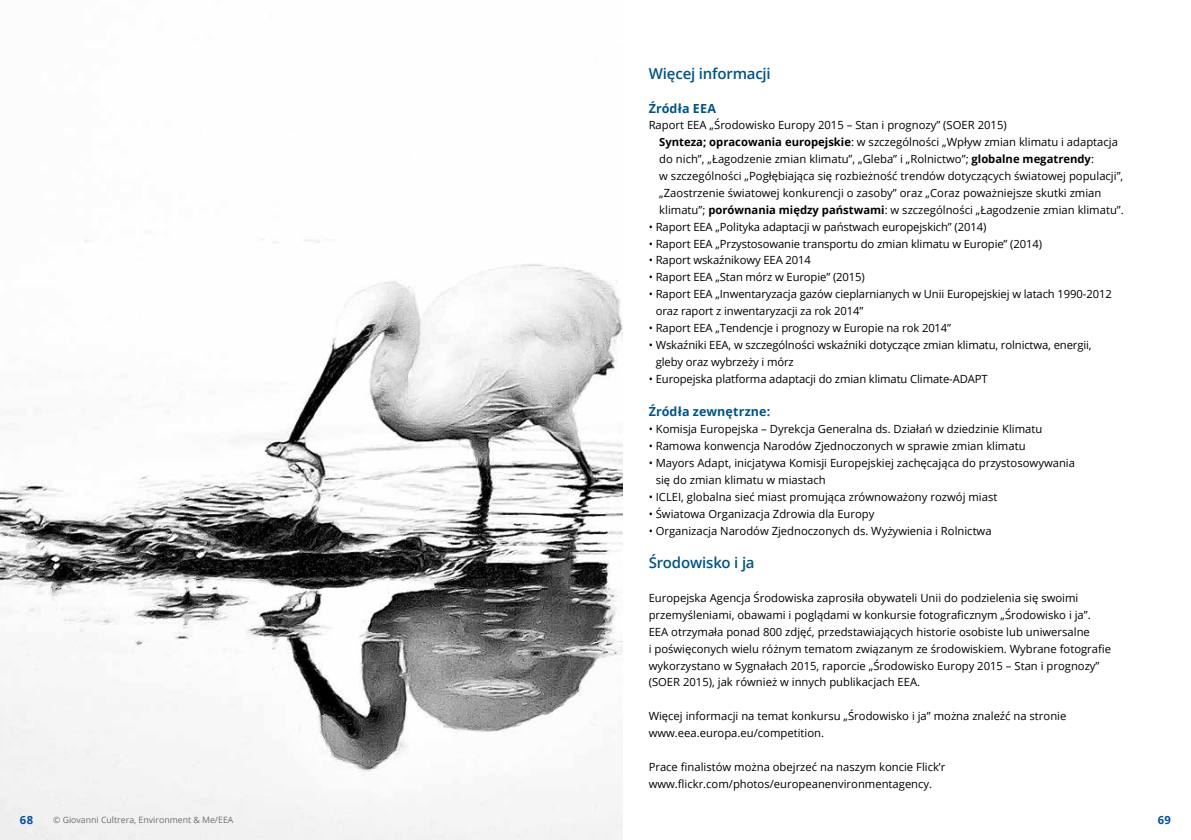
<style>
.page{position:relative;width:1191px;height:840px;background:#fff}
.page>*{position:absolute;margin:0;border:0;box-sizing:border-box;transform-origin:0 0}
.t1{font:600 15px "Open Sans";letter-spacing:-.015em;color:#005484}
.t2{font:700 12.5px "Open Sans";letter-spacing:.01em;color:#005484}
.t3{font:11.25px/16.9px "Open Sans";color:#000}
.t4{font:700 11.25px "Open Sans";color:#034ea2}
.t5{font:8.75px "Open Sans";color:#6d6e71}
.s1{font-weight:700}
</style>
<div class="page">
<img style="left:0;top:239px;width:622px;height:601px">
<h1 class="t1" style="left:648px;top:63px;width:123px">Więcej informacji</h1>
<p class="t2" style="left:648px;top:99px;width:69px">Źródła EEA</p>
<p class="t3" style="left:659px;top:117px;width:466px;text-indent:-11px">Raport EEA „Środowisko Europy 2015 – Stan i prognozy” (SOER 2015)<br><span class="s1">Synteza; opracowania europejskie</span>: w szczególności „Wpływ zmian klimatu i adaptacja do nich”, „Łagodzenie zmian klimatu”, „Gleba” i „Rolnictwo”; <span class="s1">globalne megatrendy</span>:<br>w szczególności „Pogłębiająca się rozbieżność trendów dotyczących światowej populacji”, „Zaostrzenie światowej konkurencji o zasoby” oraz „Coraz poważniejsze skutki zmian klimatu”; <span class="s1">porównania między państwami</span>: w szczególności „Łagodzenie zmian klimatu”.</p>
<p class="t3" style="left:648px;top:218px;width:339px">• Raport EEA „Polityka adaptacji w państwach europejskich” (2014)</p>
<p class="t3" style="left:648px;top:235px;width:395px">• Raport EEA „Przystosowanie transportu do zmian klimatu w Europie” (2014)</p>
<p class="t3" style="left:648px;top:252px;width:164px">• Raport wskaźnikowy EEA 2014</p>
<p class="t3" style="left:648px;top:268px;width:218px">• Raport EEA „Stan mórz w Europie” (2015)</p>
<p class="t3" style="left:656px;top:285px;width:457px;text-indent:-7px">• Raport EEA „Inwentaryzacja gazów cieplarnianych w Unii Europejskiej w latach 1990-2012 oraz raport z inwentaryzacji za rok 2014”</p>
<p class="t3" style="left:648px;top:319px;width:304px">• Raport EEA „Tendencje i prognozy w Europie na rok 2014”</p>
<p class="t3" style="left:656px;top:336px;width:437px;text-indent:-7px">• Wskaźniki EEA, w szczególności wskaźniki dotyczące zmian klimatu, rolnictwa, energii, gleby oraz wybrzeży i mórz</p>
<p class="t3" style="left:648px;top:370px;width:340px">• Europejska platforma adaptacji do zmian klimatu Climate-ADAPT</p>
<p class="t2" style="left:648px;top:403px;width:123px">Źródła zewnętrzne:</p>
<p class="t3" style="left:648px;top:420px;width:395px">• Komisja Europejska – Dyrekcja Generalna ds. Działań w dziedzinie Klimatu</p>
<p class="t3" style="left:648px;top:437px;width:378px">• Ramowa konwencja Narodów Zjednoczonych w sprawie zmian klimatu</p>
<p class="t3" style="left:656px;top:454px;width:421px;text-indent:-7px">• Mayors Adapt, inicjatywa Komisji Europejskiej zachęcająca do przystosowywania się do zmian klimatu w miastach</p>
<p class="t3" style="left:648px;top:488px;width:350px">• ICLEI, globalna sieć miast promująca zrównoważony rozwój miast</p>
<p class="t3" style="left:648px;top:505px;width:227px">• Światowa Organizacja Zdrowia dla Europy</p>
<p class="t3" style="left:648px;top:522px;width:344px">• Organizacja Narodów Zjednoczonych ds. Wyżywienia i Rolnictwa</p>
<h1 class="t1" style="left:648px;top:552px;width:107px">Środowisko i ja</h1>
<p class="t3" style="left:648px;top:589px;width:464px">Europejska Agencja Środowiska zaprosiła obywateli Unii do podzielenia się swoimi przemyśleniami, obawami i poglądami w konkursie fotograficznym „Środowisko i ja”.<br>EEA otrzymała ponad 800 zdjęć, przedstawiających historie osobiste lub uniwersalne<br>i poświęconych wielu różnym tematom związanym ze środowiskiem. Wybrane fotografie wykorzystano w Sygnałach 2015, raporcie „Środowisko Europy 2015 – Stan i prognozy” (SOER 2015), jak również w innych publikacjach EEA.</p>
<p class="t3" style="left:648px;top:707px;width:419px">Więcej informacji na temat konkursu „Środowisko i ja” można znaleźć na stronie www.eea.europa.eu/competition.</p>
<p class="t3" style="left:648px;top:758px;width:298px">Prace finalistów można obejrzeć na naszym koncie Flick’r www.flickr.com/photos/europeanenvironmentagency.</p>
<p class="t4" style="left:20px;top:812px;width:15px">68</p>
<p class="t5" style="left:53px;top:814px;width:182px">© Giovanni Cultrera, Environment &amp; Me/EEA</p>
<p class="t4" style="left:1157px;top:812px;width:15px">69</p>
</div>
